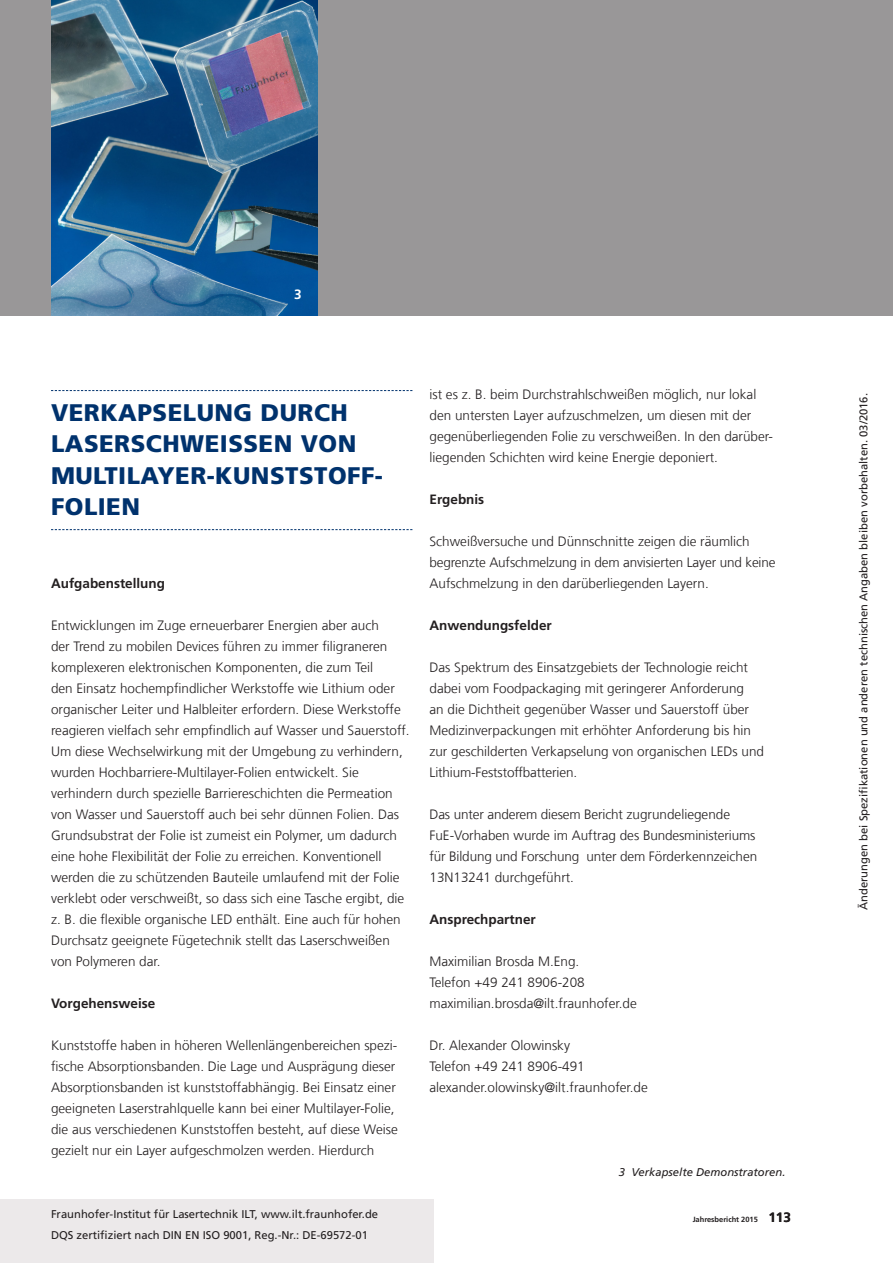
<style>
.page{position:relative;width:893px;height:1263px;background:#fff}
.page>*{position:absolute;margin:0;border:0;box-sizing:border-box;transform-origin:0 0}
.t1{font:900 24px/31.5px "Frutiger LT Com";letter-spacing:.02em;color:#00326d}
.t2{font:300 13.5px/21px "Frutiger LT Com";color:#231f20}
.t3{font:700 13.5px "Frutiger LT Com";color:#231f20}
.t4{font:700 13.5px "Frutiger LT Com";color:#fff}
.t5{font:11.25px/21px "Frutiger LT Com";color:#231f20}
.t6{font:italic 11.25px "Frutiger LT Com";color:#231f20}
.t7{font:700 7.5px "Frutiger LT Com";color:#231f20}
.s1{font-size:13.5px}
</style>
<div class="page">
<div style="left:0;top:1199px;width:434px;height:64px;background:#ece9ea"></div>
<div style="left:0;top:0;width:893px;height:315px;background:#999798"></div>
<img style="left:51px;top:0;width:266px;height:315px">
<svg style="left:51px;top:390px;width:361px;height:1px"></svg>
<svg style="left:51px;top:529px;width:361px;height:1px"></svg>
<p class="t4" style="left:294px;top:286px;width:9px">3</p>
<h1 class="t1" style="left:51px;top:397px;width:333px">VERKAPSELUNG DURCH<br>LASERSCHWEISSEN VON<br>MULTILAYER-KUNSTSTOFF-<br>FOLIEN</h1>
<p class="t3" style="left:51px;top:575px;width:116px">Aufgabenstellung</p>
<p class="t2" style="left:51px;top:615px;width:360px">Entwicklungen im Zuge erneuerbarer Energien aber auch<br>der Trend zu mobilen Devices führen zu immer filigraneren komplexeren elektronischen Komponenten, die zum Teil<br>den Einsatz hochempfindlicher Werkstoffe wie Lithium oder organischer Leiter und Halbleiter erfordern. Diese Werkstoffe reagieren vielfach sehr empfindlich auf Wasser und Sauerstoff.<br>Um diese Wechselwirkung mit der Umgebung zu verhindern, wurden Hochbarriere-Multilayer-Folien entwickelt. Sie verhindern durch spezielle Barriereschichten die Permeation von Wasser und Sauerstoff auch bei sehr dünnen Folien. Das Grundsubstrat der Folie ist zumeist ein Polymer, um dadurch eine hohe Flexibilität der Folie zu erreichen. Konventionell werden die zu schützenden Bauteile umlaufend mit der Folie verklebt oder verschweißt, so dass sich eine Tasche ergibt, die z. B. die flexible organische LED enthält. Eine auch für hohen Durchsatz geeignete Fügetechnik stellt das Laserschweißen von Polymeren dar.</p>
<p class="t3" style="left:51px;top:995px;width:106px">Vorgehensweise</p>
<p class="t2" style="left:51px;top:1035px;width:348px">Kunststoffe haben in höheren Wellenlängenbereichen spezi&shy;fische Absorptionsbanden. Die Lage und Ausprägung dieser Absorptionsbanden ist kunststoffabhängig. Bei Einsatz einer geeigneten Laserstrahlquelle kann bei einer Multilayer-Folie, die aus verschiedenen Kunststoffen besteht, auf diese Weise gezielt nur ein Layer aufgeschmolzen werden. Hierdurch</p>
<p class="t5" style="left:51px;top:1204px;width:329px">Fraunhofer-Institut für Lasertechnik ILT, www.ilt.fraunhofer.de<br>DQS zertifiziert nach DIN EN ISO 9001, Reg.-Nr.: DE-69572-01</p>
<p class="t2" style="left:429px;top:384px;width:345px">ist es z. B. beim Durchstrahlschweißen möglich, nur lokal den untersten Layer aufzuschmelzen, um diesen mit der gegenüberliegenden Folie zu verschweißen. In den darüber&shy;liegenden Schichten wird keine Energie deponiert.</p>
<p class="t3" style="left:429px;top:492px;width:56px">Ergebnis</p>
<p class="t2" style="left:429px;top:531px;width:348px">Schweißversuche und Dünnschnitte zeigen die räumlich begrenzte Aufschmelzung in dem anvisierten Layer und keine<br>Aufschmelzung in den darüberliegenden Layern.</p>
<p class="t3" style="left:429px;top:618px;width:124px">Anwendungsfelder</p>
<p class="t2" style="left:429px;top:657px;width:336px">Das Spektrum des Einsatzgebiets der Technologie reicht dabei vom Foodpackaging mit geringerer Anforderung<br>an die Dichtheit gegenüber Wasser und Sauerstoff über Medizinverpackungen mit erhöhter Anforderung bis hin zur geschilderten Verkapselung von organischen LEDs und Lithium-Feststoffbatterien.</p>
<p class="t2" style="left:429px;top:804px;width:329px">Das unter anderem diesem Bericht zugrundeliegende FuE-Vorhaben wurde im Auftrag des Bundesministeriums für Bildung und Forschung unter dem Förderkennzeichen 13N13241 durchgeführt.</p>
<p class="t3" style="left:429px;top:912px;width:108px">Ansprechpartner</p>
<p class="t2" style="left:429px;top:951px;width:209px">Maximilian Brosda M.Eng.<br>Telefon +49 241 8906-208 maximilian.brosda@ilt.fraunhofer.de</p>
<p class="t2" style="left:429px;top:1035px;width:220px">Dr. Alexander Olowinsky<br>Telefon +49 241 8906-491 alexander.olowinsky@ilt.fraunhofer.de</p>
<p class="t6" style="left:619px;top:1166px;width:168px">3 Verkapselte Demonstratoren.</p>
<p class="t7" style="left:693px;top:1215px;width:100px">Jahresbericht 2015 <span class="s1">113</span></p>
<p class="t5" style="left:853px;top:910px;width:518px;rotate:-90deg">Änderungen bei Spezifikationen und anderen technischen Angaben bleiben vorbehalten. 03/2016.</p>
</div>
